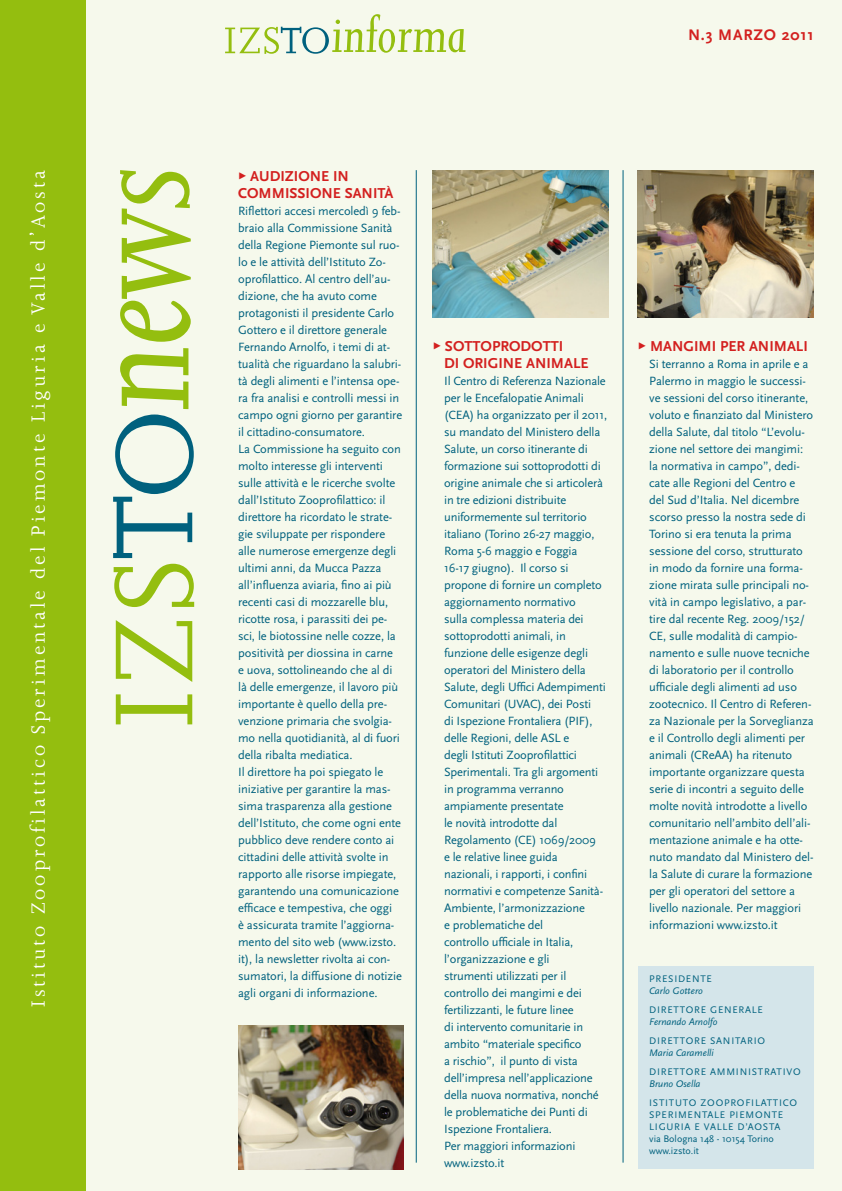
<style>
.page{position:relative;width:842px;height:1191px;background:#f6f9ec}
.page>*{position:absolute;margin:0;border:0;box-sizing:border-box;transform-origin:0 0}
.t1{font:22px "Joanna";letter-spacing:.13em;color:#fff}
.t2{font:700 16px "Scala Sans";color:#d3201f}
.t3{font:700 15px/17px "Scala Sans";color:#d3201f;text-align:right}
.t4{font:12.5px/17px "Scala Sans";letter-spacing:-.01em;color:#00617e}
.t5{font:10px/12px "Scala Sans";color:#00617e}
.t6{font:italic 10px "Scala Sans";color:#00617e}
.s1{font-weight:400;font-size:14px}
</style>
<div class="page">
<div style="left:0;top:0;width:85px;height:1191px;background:#94be0f"></div>
<hr style="left:416px;top:170px;width:1px;height:992px;background:#00617e">
<hr style="left:622px;top:170px;width:1px;height:992px;background:#00617e">
<img style="left:432px;top:170px;width:176px;height:147px">
<img style="left:638px;top:170px;width:176px;height:147px">
<svg style="left:225px;top:14px;width:240px;height:40px"></svg>
<svg style="left:114px;top:564px;width:80px;height:160px"></svg>
<svg style="left:113px;top:170px;width:81px;height:388px"></svg>
<div style="left:638px;top:966px;width:176px;height:202px;background:#d4e5ea"></div>
<img style="left:238px;top:1025px;width:165px;height:144px">
<p class="t2" style="left:688px;top:26px;width:43px">n.3 MARZO</p>
<p class="t2" style="left:782px;top:26px;width:33px">2011</p>
<h1 class="t1" style="left:26px;top:1006px;width:838px;rotate:-90deg">Istituto Zooprofilattico Sperimentale del Piemonte Liguria e Valle d’Aosta</h1>
<p class="t3" style="left:238px;top:168px;width:41px"><span class="s1">Ω</span> AUDIZIONE</p>
<p class="t3" style="left:333px;top:168px;width:8px">IN</p>
<p class="t3" style="left:238px;top:185px;width:20px">COMMISSIONE</p>
<p class="t3" style="left:345px;top:185px;width:10px">SANIT</p>
<p class="t3" style="left:385px;top:185px;width:10px">À</p>
<p class="t4" style="left:238px;top:203px;width:166px">Riflettori accesi mercoledì 9 feb&shy;braio alla Commissione Sanità della Regione Piemonte sul ruo&shy;lo e le attività dell’Istituto Zo&shy;oprofilattico. Al centro dell’au&shy;dizione, che ha avuto come protagonisti il presidente Carlo<br>Gottero e il direttore generale<br>Fernando Arnolfo, i temi di at&shy;tualità che riguardano la salubri&shy;tà degli alimenti e l’intensa ope&shy;ra fra analisi e controlli messi in campo ogni giorno per garantire il cittadino-consumatore.<br>La Commissione ha seguito con molto interesse gli interventi sulle attività e le ricerche svolte dall’Istituto Zooprofilattico: il direttore ha ricordato le strate&shy;gie sviluppate per rispondere alle numerose emergenze degli ultimi anni, da Mucca Pazza all’influenza aviaria, fino ai più recenti casi di mozzarelle blu, ricotte rosa, i parassiti dei pe&shy;sci, le biotossine nelle cozze, la positività per diossina in carne<br>e uova, sottolineando che al di là delle emergenze, il lavoro più importante è quello della pre&shy;venzione primaria che svolgia&shy;mo nella quotidianità, al di fuori della ribalta mediatica.<br>Il direttore ha poi spiegato le iniziative per garantire la mas&shy;sima trasparenza alla gestione dell’Istituto, che come ogni ente pubblico deve rendere conto ai cittadini delle attività svolte in rapporto alle risorse impiegate, garantendo una comunicazione efficace e tempestiva, che oggi<br>è assicurata tramite l’aggiorna&shy;mento del sito web (www.izsto. it), la newsletter rivolta ai con&shy;sumatori, la diffusione di notizie agli organi di informazione.</p>
<p class="t3" style="left:433px;top:337px;width:23px"><span class="s1">Ω</span>SOTTO</p>
<p class="t3" style="left:444px;top:337px;width:66px">PRODOTTI<br>DIORIGINE</p>
<p class="t3" style="left:526px;top:354px;width:10px">ANIMALE</p>
<p class="t4" style="left:444px;top:372px;width:165px">Il Centro di Referenza N azionale per le Encefalopatie Animali (CEA) ha organizzato per il 2011, su mandato del Ministero della<br>Salute, un corso itinerante di formazione sui sottoprodotti di origine animale che si articolerà in tre edizioni distribuite uniformemente sul territorio italiano (Torino 26-27 maggio,<br>Roma 5-6 maggio e Foggia<br>16-17 giugno). Il corso si propone di fornire un completo aggiornamento normativo<br>sulla complessa materia dei sottoprodotti animali, in funzione delle esigenze degli operatori del Ministero della<br>Salute, degli Uffici Adempimenti<br>Comunitari (UVAC), dei Posti<br>di Ispezione Frontaliera (PIF), delle Regioni, delle ASL e<br>degli Istituti Zooprofilattici<br>Sperimentali. Tra gli argomenti in programma verranno ampiamente presentate<br>le novità introdotte dal<br>Regolamento (CE) 1069/2009<br>e le relative linee guida nazionali, i rapporti, i confini normativi e competenze Sanità-<br>Ambiente, l’armonizzazione<br>e problematiche del<br>controllo ufficiale in Italia, l’organizzazione e gli<br>strumenti utilizzati per il controllo dei mangimi e dei fertilizzanti, le future linee<br>di intervento comunitarie in ambito “materiale specifico<br>a rischio”, il punto di vista dell’impresa nell’applicazione della nuova normativa, nonché le problematiche dei Punti di<br>Ispezione Frontaliera.<br>Per maggiori informazioni www.izsto.it</p>
<p class="t3" style="left:638px;top:337px;width:24px"><span class="s1">Ω</span>MAN</p>
<p class="t3" style="left:683px;top:337px;width:19px">GIMI</p>
<p class="t3" style="left:720px;top:337px;width:39px">PER ANIMALI</p>
<p class="t4" style="left:649px;top:355px;width:166px">Si terranno a Roma in aprile e a<br>Palermo in maggio le successi&shy;ve sessioni del corso itinerante, voluto e finanziato dal Ministero della Salute, dal titolo “L’evolu&shy;zione nel settore dei mangimi: la normativa in campo”, dedi&shy;cate alle Regioni del Centro e del Sud d’Italia. Nel dicembre scorso presso la nostra sede di<br>Torino si era tenuta la prima sessione del corso, strutturato in modo da fornire una forma&shy;zione mirata sulle principali no&shy;vità in campo legislativo, a par&shy;tire dal recente Reg. 2009/152/<br>CE, sulle modalità di campio&shy;namento e sulle nuove tecniche di laboratorio per il controllo ufficiale degli alimenti ad uso zootecnico. Il Centro di Referen&shy;za N azionale per la Sorveglianza e il Controllo degli alimenti per animali (CReAA) ha ritenuto importante organizzare questa serie di incontri a seguito delle molte novità introdotte a livello comunitario nell’ambito dell’ali&shy;mentazione animale e ha otte&shy;nuto mandato dal Ministero del&shy;la Salute di curare la formazione per gli operatori del settore a livello nazionale. Per maggiori informazioni www.izsto.it</p>
<p class="t5" style="left:649px;top:973px;width:7px">Presi</p>
<p class="t5" style="left:678px;top:973px;width:29px">dente</p>
<p class="t6" style="left:649px;top:985px;width:55px">Carlo Gottero</p>
<p class="t5" style="left:649px;top:1004px;width:7px">Dirett</p>
<p class="t5" style="left:686px;top:1004px;width:54px">ore Generale</p>
<p class="t6" style="left:649px;top:1016px;width:70px">Fernando Arnolfo</p>
<p class="t5" style="left:649px;top:1035px;width:7px">Dirett</p>
<p class="t5" style="left:686px;top:1035px;width:52px">ore Sanitari</p>
<p class="t5" style="left:757px;top:1035px;width:9px">o</p>
<p class="t6" style="left:649px;top:1047px;width:66px">Maria Caramelli</p>
<p class="t5" style="left:649px;top:1066px;width:7px">Dirett</p>
<p class="t5" style="left:686px;top:1066px;width:33px">ore ammi</p>
<p class="t5" style="left:740px;top:1066px;width:15px">nistrativ</p>
<p class="t5" style="left:793px;top:1066px;width:9px">o</p>
<p class="t6" style="left:649px;top:1078px;width:53px">Bruno Osella</p>
<p class="t5" style="left:649px;top:1097px;width:11px">Istitut</p>
<p class="t5" style="left:689px;top:1097px;width:69px">o Zooprofilattic</p>
<p class="t5" style="left:790px;top:1097px;width:9px">o</p>
<p class="t5" style="left:649px;top:1109px;width:20px">Sperime</p>
<p class="t5" style="left:694px;top:1109px;width:16px">ntale</p>
<p class="t5" style="left:729px;top:1109px;width:7px">Piem</p>
<p class="t5" style="left:755px;top:1109px;width:24px">onte</p>
<p class="t5" style="left:649px;top:1121px;width:13px">Liguria</p>
<p class="t5" style="left:694px;top:1121px;width:23px">e Valle</p>
<p class="t5" style="left:649px;top:1121px;width:126px;text-indent:88px">d’Aosta via Bologna 148 - 10154 Torino www.izsto.it</p>
</div>
